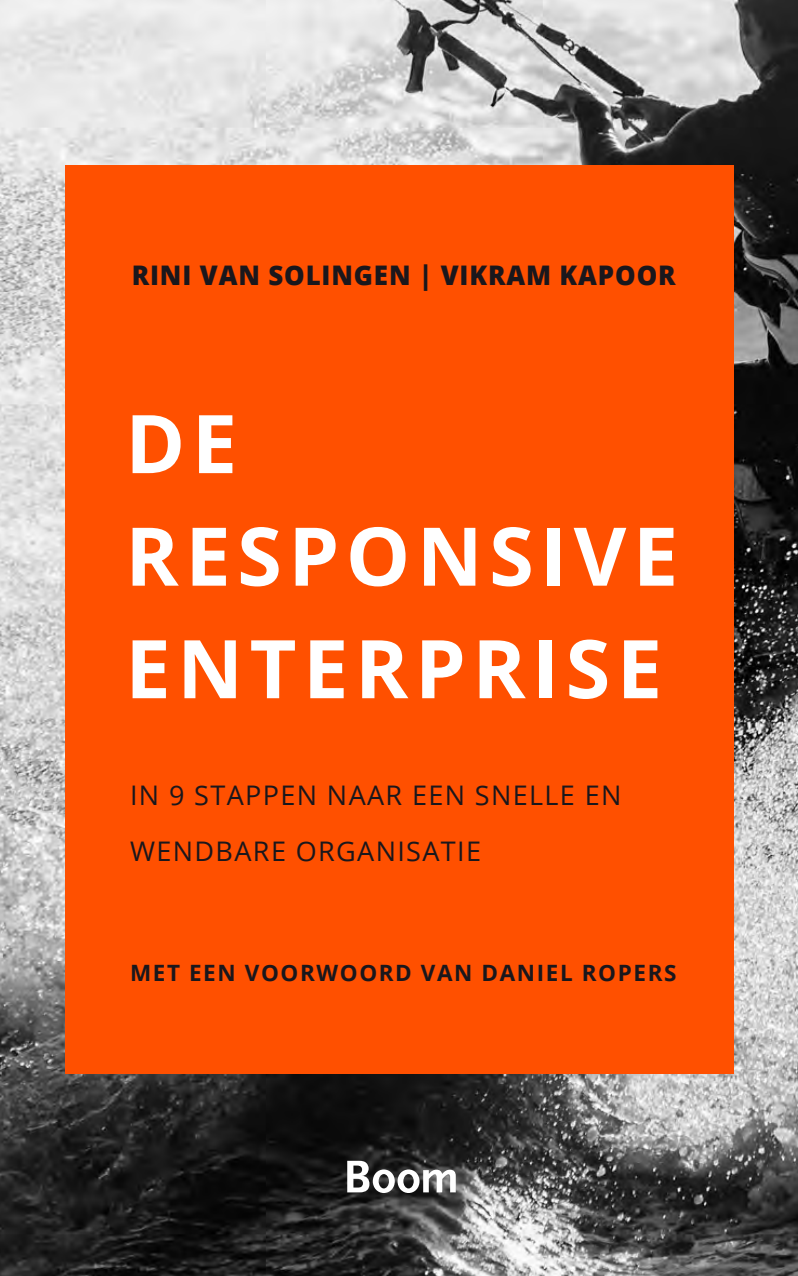
<style>
.page{position:relative;width:798px;height:1276px;background:#fff}
.page>*{position:absolute;margin:0;border:0;box-sizing:border-box;transform-origin:0 0}
.t1{font:700 81px/112.5px "Open Sans";letter-spacing:.08em;color:#fff}
.t2{font:27px/56.2px "Open Sans";letter-spacing:.05em;color:#1a171c}
.t3{font:800 27px "Open Sans";letter-spacing:.03em;color:#1a171c;scale:.96 1}
.t4{font:700 22.5px "Open Sans";letter-spacing:.07em;color:#1a171c}
</style>
<div class="page">
<img style="left:0;top:0;width:797px;height:1276px">
<div style="left:66px;top:165px;width:667px;height:908px;background:#ff5000"></div>
<svg style="left:347px;top:1160px;width:108px;height:33px"></svg>
<p class="t3" style="left:132px;top:255px;width:568px">RINI VAN SOLINGEN | VIKRAM KAPOOR</p>
<h1 class="t1" style="left:125px;top:385px;width:554px">DE<br>RESPONSIVE<br>ENTERPRISE</h1>
<p class="t2" style="left:130px;top:766px;width:492px">IN 9 STAPPEN NAAR EEN SNELLE EN<br>WENDBARE ORGANISATIE</p>
<p class="t4" style="left:130px;top:956px;width:547px">MET EEN VOORWOORD VAN DANIEL ROPERS</p>
</div>
